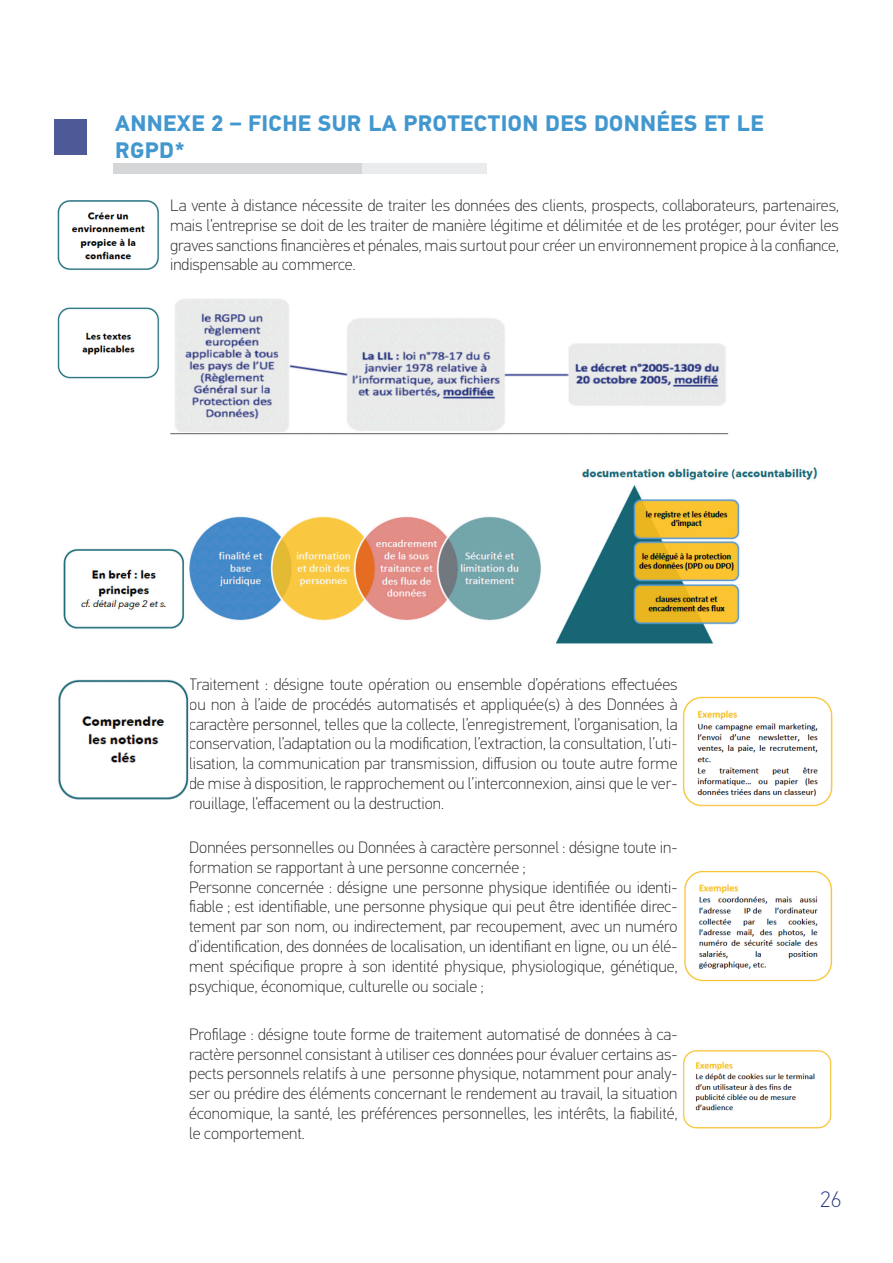
<style>
.page{position:relative;width:893px;height:1263px;background:#fff}
.page>*{position:absolute;margin:0;border:0;box-sizing:border-box;transform-origin:0 0}
.t1{font:700 22.5px/27px "PF Din Text Universal";letter-spacing:.02em;color:#4297ce}
.t2{font:100 22.5px "PF Din Text Universal";color:#283882}
.t3{font:100 16.5px/19.8px "PF Din Text Universal";color:#231f20;text-align:justify}
</style>
<div class="page">
<div style="left:54px;top:119px;width:33px;height:36px;background:#4d5a97"></div>
<div style="left:113px;top:163px;width:249px;height:11px;background:#d4d6d8"></div>
<div style="left:362px;top:163px;width:125px;height:11px;background:#eaebec"></div>
<img style="left:57px;top:200px;width:103px;height:70px">
<img style="left:57px;top:307px;width:103px;height:72px">
<img style="left:63px;top:467px;width:754px;height:177px">
<img style="left:170px;top:299px;width:559px;height:136px">
<img style="left:58px;top:679px;width:131px;height:121px">
<img style="left:682px;top:696px;width:151px;height:111px">
<img style="left:684px;top:871px;width:149px;height:111px">
<img style="left:683px;top:1050px;width:149px;height:79px">
<p class="t1" style="left:115px;top:111px;width:650px">ANNEXE 2 – FICHE SUR LA PROTECTION DES DONNÉES ET LE<br>RGPD*</p>
<p class="t3" style="left:170px;top:196px;width:670px">La vente à distance nécessite de traiter les données des clients, prospects, collaborateurs, partenaires, mais l’entreprise se doit de les traiter de manière légitime et délimitée et de les protéger, pour éviter les graves sanctions financières et pénales, mais surtout pour créer un environnement propice à la confiance, indispensable au commerce.</p>
<p class="t3" style="left:189px;top:676px;width:490px">Traitement : désigne toute opération ou ensemble d’opérations effectuées ou non à l’aide de procédés automatisés et appliquée(s) à des Données à caractère personnel, telles que la collecte, l’enregistrement, l’organisation, la conservation, l’adaptation ou la modification, l’extraction, la consultation, l’uti&shy;lisation, la communication par transmission, diffusion ou toute autre forme de mise à disposition, le rapprochement ou l’interconnexion, ainsi que le ver&shy;rouillage, l’effacement ou la destruction.</p>
<p class="t3" style="left:189px;top:838px;width:490px">Données personnelles ou Données à caractère personnel : désigne toute in&shy;formation se rapportant à une personne concernée ;</p>
<p class="t3" style="left:189px;top:878px;width:490px">Personne concernée : désigne une personne physique identifiée ou identi&shy;fiable ; est identifiable, une personne physique qui peut être identifiée direc&shy;tement par son nom, ou indirectement, par recoupement, avec un numéro d’identification, des données de localisation, un identifiant en ligne, ou un élé&shy;ment spécifique propre à son identité physique, physiologique, génétique, psychique, économique, culturelle ou sociale ;</p>
<p class="t3" style="left:189px;top:1025px;width:490px">Profilage : désigne toute forme de traitement automatisé de données à ca&shy;ractère personnel consistant à utiliser ces données pour évaluer certains as&shy;pects personnels relatifs à une personne physique, notamment pour analy&shy;ser ou prédire des éléments concernant le rendement au travail, la situation économique, la santé, les préférences personnelles, les intérêts, la fiabilité, le comportement.</p>
<h1 class="t2" style="left:820px;top:1186px;width:23px">26</h1>
</div>
